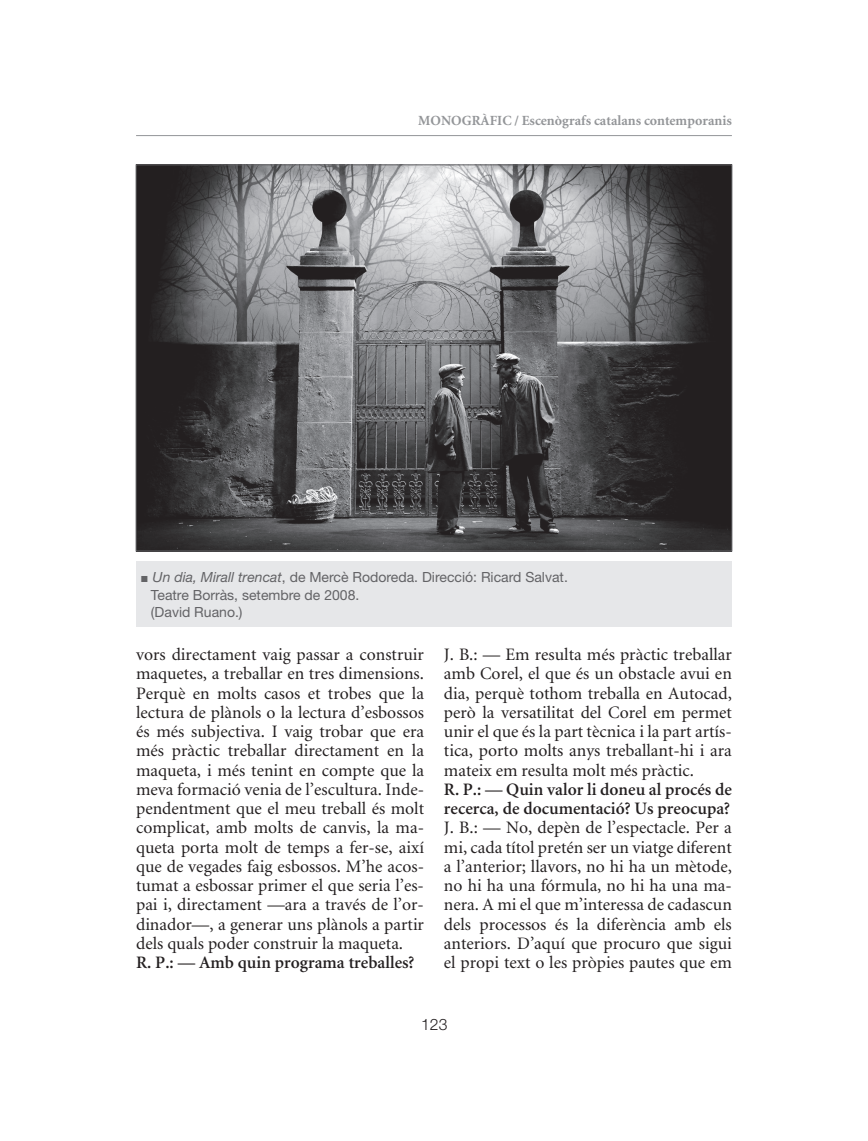
<style>
.page{position:relative;width:868px;height:1141px;background:#fff}
.page>*{position:absolute;margin:0;border:0;box-sizing:border-box;transform-origin:0 0}
.t1{font:17.5px/19.2px "Minion";color:#231f20}
.t2{font:300 15.75px "Helvetica Neue";color:#231f20}
.t3{font:14px/17.5px "Helvetica Neue";color:#636366}
.t4{font:700 14px "Minion";color:#939598}
.s1{font-style:italic}
.s2{font-weight:600}
</style>
<div class="page">
<hr style="left:136px;top:135px;width:595px;height:1px;background:#939598">
<img style="left:138px;top:167px;width:591px;height:382px">
<div style="left:136px;top:561px;width:595px;height:65px;background:#e6e7e9"></div>
<p class="t4" style="left:418px;top:114px;width:315px">MONOGRÀFIC / Escenògrafs catalans contemporanis</p>
<p class="t3" style="left:151px;top:568px;width:418px;text-indent:-10px">■ <span class="s1">Un dia, Mirall trencat</span>, de Mercè Rodoreda. Direcció: Ricard Salvat.<br>Teatre Borràs, setembre de 2008.<br>(David Ruano.)</p>
<p class="t1" style="left:136px;top:645px;width:289px">vors directament vaig passar a construir maquetes, a treballar en tres dimensions.<br>Perquè en molts casos et trobes que la lectura de plànols o la lectura d’esbossos és més subjectiva. I vaig trobar que era més pràctic treballar directament en la maqueta, i més tenint en compte que la meva formació venia de l’escultura. Inde&shy;pendentment que el meu treball és molt complicat, amb molts de canvis, la ma&shy;queta porta molt de temps a fer-se, així que de vegades faig esbossos. M’he acos&shy;tumat a esbossar primer el que seria l’es&shy;pai i, directament —ara a través de l’or&shy;dinador—, a generar uns plànols a partir dels quals poder construir la maqueta.<br><span class="s2">R. P.: — Amb quin programa treballes?</span></p>
<p class="t1" style="left:444px;top:645px;width:289px">J. B.: — Em resulta més pràctic treballar amb Corel, el que és un obstacle avui en dia, perquè tothom treballa en Autocad, però la versatilitat del Corel em permet unir el que és la part tècnica i la part artís&shy;tica, porto molts anys treballant-hi i ara mateix em resulta molt més pràctic.<br><span class="s2">R. P.: — Quin valor li doneu al procés de recerca, de documentació? Us preocupa?<br></span>J. B.: — No, depèn de l’espectacle. Per a mi, cada títol pretén ser un viatge diferent a l’anterior; llavors, no hi ha un mètode, no hi ha una fórmula, no hi ha una ma&shy;nera. A mi el que m’interessa de cadascun dels processos és la diferència amb els anteriors. D’aquí que procuro que sigui el propi text o les pròpies pautes que em</p>
<p class="t2" style="left:421px;top:1014px;width:28px">123</p>
</div>
